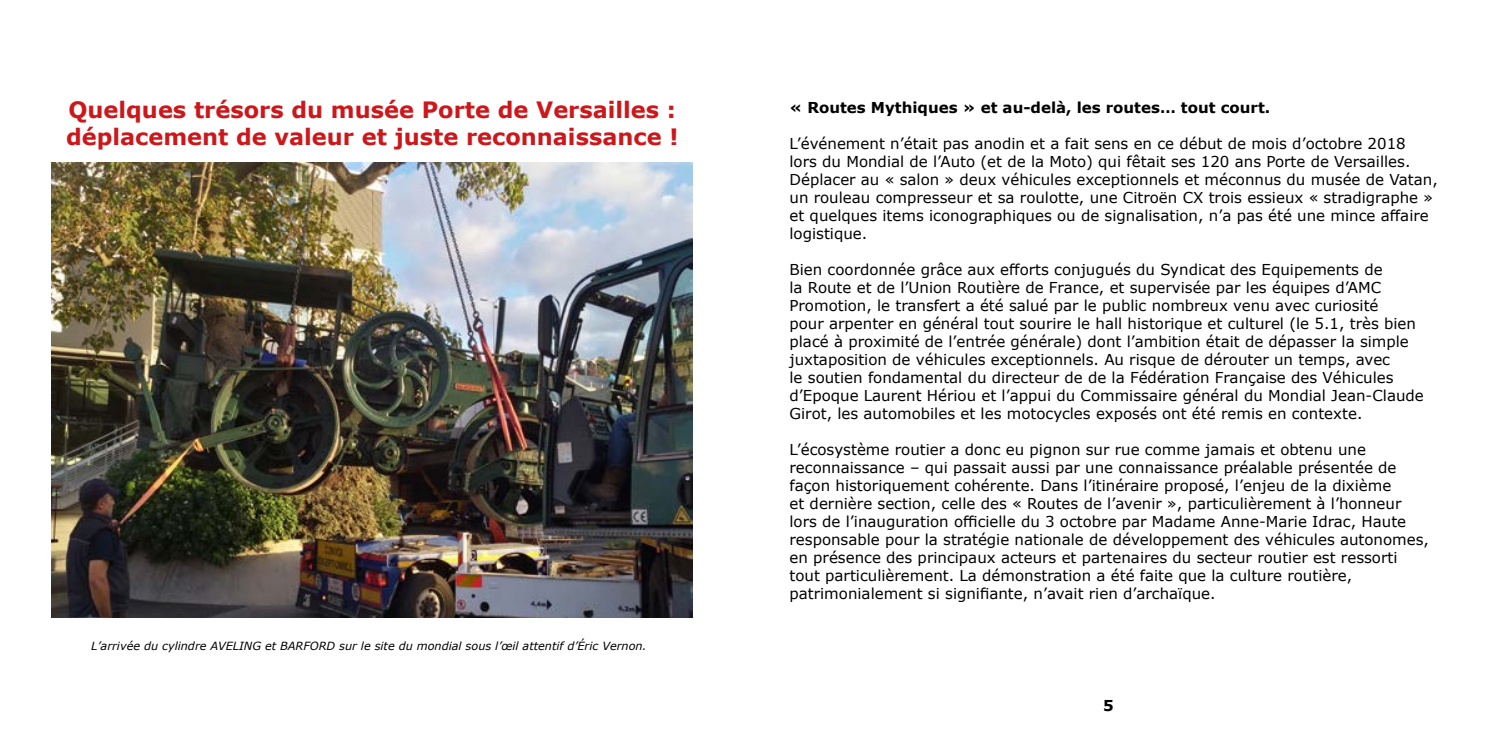
<style>
.page{position:relative;width:1489px;height:745px;background:#fff}
.page>*{position:absolute;margin:0;border:0;box-sizing:border-box;transform-origin:0 0}
.t1{font:700 22.5px/27px "Verdana";color:#cd171a}
.t2{font:15px/18px "Verdana";color:#000}
.t3{font:700 15px "Verdana";color:#000}
.t4{font:italic 11.25px "Verdana";color:#000}
</style>
<div class="page">
<img style="left:52px;top:162px;width:640px;height:455px">
<h1 class="t1" style="left:66px;top:96px;width:613px">Quelques trésors du musée Porte de Versailles : déplacement de valeur et juste reconnaissance !</h1>
<p class="t4" style="left:91px;top:637px;width:557px">L’arrivée du cylindre AVELING et BARFORD sur le site du mondial sous l’œil attentif d’Éric Vernon.</p>
<p class="t3" style="left:789px;top:96px;width:482px">« Routes Mythiques » et au-delà, les routes… tout court.</p>
<p class="t2" style="left:789px;top:134px;width:649px">L’événement n’était pas anodin et a fait sens en ce début de mois d’octobre 2018<br>lors du Mondial de l’Auto (et de la Moto) qui fêtait ses 120 ans Porte de Versailles.<br>Déplacer au « salon » deux véhicules exceptionnels et méconnus du musée de Vatan, un rouleau compresseur et sa roulotte, une Citroën CX trois essieux « stradigraphe » et quelques items iconographiques ou de signalisation, n’a pas été une mince affaire logistique.</p>
<p class="t2" style="left:789px;top:260px;width:635px">Bien coordonnée grâce aux efforts conjugués du Syndicat des Equipements de<br>la Route et de l’Union Routière de France, et supervisée par les équipes d’AMC Promotion, le transfert a été salué par le public nombreux venu avec curiosité<br>pour arpenter en général tout sourire le hall historique et culturel (le 5.1, très bien placé à proximité de l’entrée générale) dont l’ambition était de dépasser la simple juxtaposition de véhicules exceptionnels. Au risque de dérouter un temps, avec<br>le soutien fondamental du directeur de de la Fédération Française des Véhicules d’Epoque Laurent Hériou et l’appui du Commissaire général du Mondial Jean-Claude Girot, les automobiles et les motocycles exposés ont été remis en contexte.</p>
<p class="t2" style="left:789px;top:440px;width:641px">L’écosystème routier a donc eu pignon sur rue comme jamais et obtenu une reconnaissance – qui passait aussi par une connaissance préalable présentée de façon historiquement cohérente. Dans l’itinéraire proposé, l’enjeu de la dixième<br>et dernière section, celle des « Routes de l’avenir », particulièrement à l’honneur lors de l’inauguration officielle du 3 octobre par Madame Anne-Marie Idrac, Haute responsable pour la stratégie nationale de développement des véhicules autonomes, en présence des principaux acteurs et partenaires du secteur routier est ressorti tout particulièrement. La démonstration a été faite que la culture routière, patrimonialement si signifiante, n’avait rien d’archaïque.</p>
<p class="t3" style="left:1103px;top:694px;width:12px">5</p>
</div>
